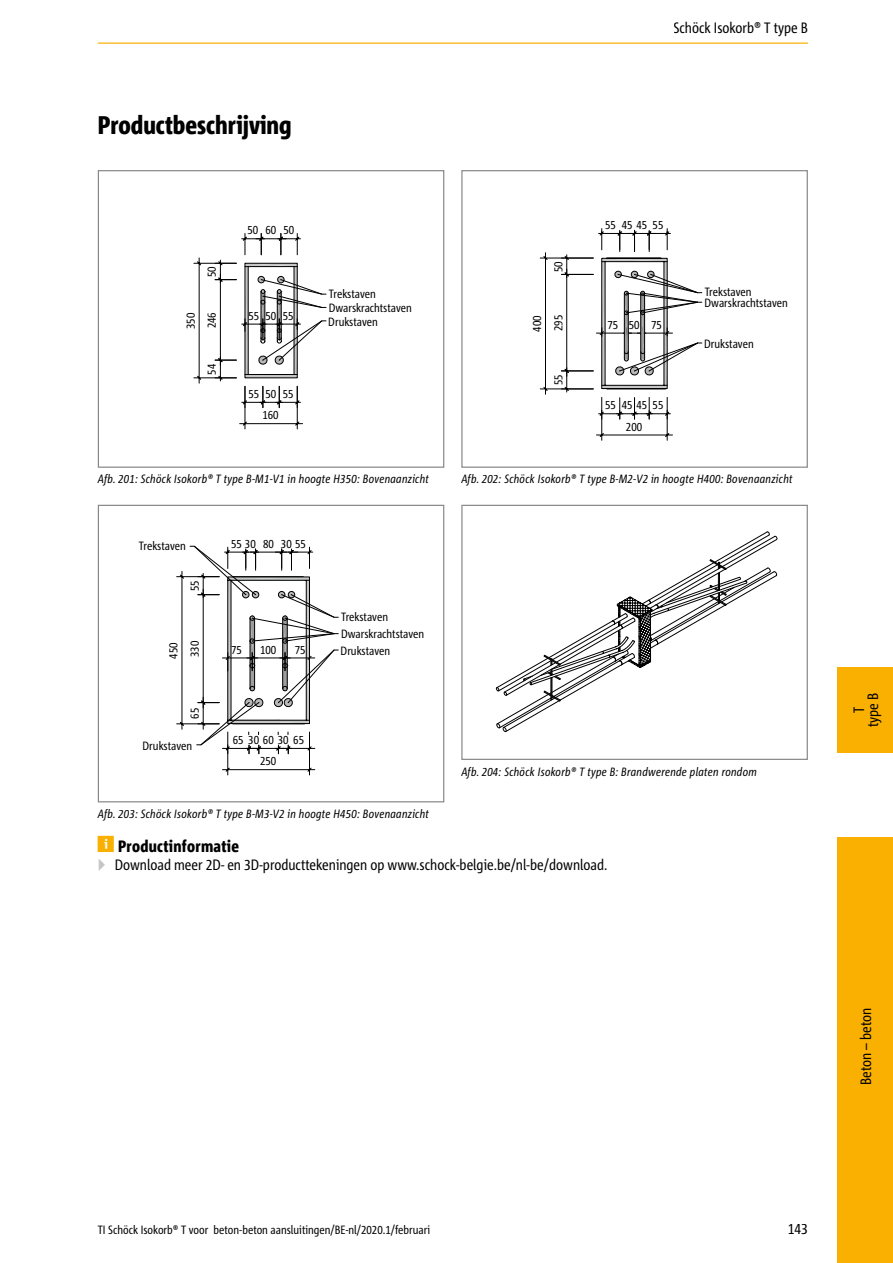
<style>
.page{position:relative;width:893px;height:1263px;background:#fff}
.page>*{position:absolute;margin:0;border:0;box-sizing:border-box;transform-origin:0 0}
.t1{font:800 condensed 25.5px "Corpid Schoeck";color:#000}
.t2{font:800 condensed 16.5px "Corpid Schoeck";letter-spacing:.02em;color:#000}
.t3{font:condensed 15px/14.1px "Corpid Schoeck";color:#000;text-align:center}
.t4{font:condensed 12px/14px "Corpid Schoeck";color:#000}
.t5{font:italic condensed 12px "Corpid Schoeck";letter-spacing:.02em;color:#000}
.s1{color:#c5c6c6}
</style>
<div class="page">
<svg style="left:193px;top:233px;width:134px;height:196px"></svg>
<div style="left:98px;top:170px;width:346px;height:298px;border:1px solid #878786"></div>
<svg style="left:540px;top:229px;width:162px;height:212px"></svg>
<div style="left:461px;top:170px;width:347px;height:298px;border:1px solid #878786"></div>
<svg style="left:176px;top:545px;width:163px;height:230px"></svg>
<div style="left:98px;top:505px;width:346px;height:297px;border:1px solid #878786"></div>
<svg style="left:495px;top:531px;width:283px;height:201px"></svg>
<div style="left:461px;top:505px;width:347px;height:255px;border:1px solid #878786"></div>
<div style="left:838px;top:837px;width:55px;height:426px;background:#f9b000"></div>
<div style="left:838px;top:668px;width:55px;height:85px;background:#f9b000"></div>
<hr style="left:98px;top:43px;width:710px;height:1px;background:#f9b000">
<h1 class="t1" style="left:98px;top:109px;width:195px">Productbeschrijving</h1>
<p class="t4" style="left:205px;top:277px;width:12px;rotate:-90deg">50</p>
<p class="t4" style="left:183px;top:329px;width:18px;rotate:-90deg">350</p>
<p class="t4" style="left:205px;top:328px;width:18px;rotate:-90deg">246</p>
<p class="t4" style="left:205px;top:375px;width:12px;rotate:-90deg">54</p>
<p class="t4" style="left:247px;top:223px;width:48px">50 60 50</p>
<p class="t4" style="left:248px;top:308px;width:47px">55 50 55</p>
<p class="t4" style="left:248px;top:383px;width:47px;line-height:21.3px;text-align:center">55 50 55<br>160</p>
<p class="t4" style="left:328px;top:286px;width:85px">Trekstaven<br>Dwarskrachtstaven<br>Drukstaven</p>
<p class="t3" style="left:673px;top:20px;width:136px">Schöck Isokorb® T type B</p>
<p class="t4" style="left:551px;top:272px;width:12px;rotate:-90deg">50</p>
<p class="t4" style="left:530px;top:332px;width:18px;rotate:-90deg">400</p>
<p class="t4" style="left:551px;top:331px;width:18px;rotate:-90deg">295</p>
<p class="t4" style="left:551px;top:385px;width:12px;rotate:-90deg">55</p>
<p class="t4" style="left:605px;top:218px;width:60px">55 45 45 55</p>
<p class="t4" style="left:607px;top:317px;width:56px">75 50 75</p>
<p class="t4" style="left:605px;top:398px;width:12px">55</p>
<p class="t4" style="left:653px;top:398px;width:12px">55</p>
<p class="t4" style="left:622px;top:398px;width:27px">45 45</p>
<p class="t4" style="left:626px;top:419px;width:18px">200</p>
<p class="t4" style="left:704px;top:287px;width:85px;line-height:10.5px">Trekstaven<br>Dwarskrachtstaven</p>
<p class="t4" style="left:704px;top:337px;width:51px">Drukstaven</p>
<p class="t5" style="left:98px;top:472px;width:333px">Afb. 201: Schöck Isokorb® T type B-M1-V1 in hoogte H350: Bovenaanzicht</p>
<p class="t5" style="left:461px;top:472px;width:333px">Afb. 202: Schöck Isokorb® T type B-M2-V2 in hoogte H400: Bovenaanzicht</p>
<p class="t4" style="left:139px;top:539px;width:48px">Trekstaven</p>
<p class="t4" style="left:187px;top:591px;width:12px;rotate:-90deg">55</p>
<p class="t4" style="left:166px;top:659px;width:18px;rotate:-90deg">450</p>
<p class="t4" style="left:187px;top:657px;width:18px;rotate:-90deg">330</p>
<p class="t4" style="left:187px;top:719px;width:12px;rotate:-90deg">65</p>
<p class="t4" style="left:143px;top:738px;width:51px">Drukstaven</p>
<p class="t4" style="left:231px;top:536px;width:76px">55 30 80 30 55</p>
<p class="t4" style="left:231px;top:642px;width:12px">75</p>
<p class="t4" style="left:260px;top:642px;width:18px">100</p>
<p class="t4" style="left:295px;top:642px;width:12px">75</p>
<p class="t4" style="left:233px;top:733px;width:73px">65 30 60 30 65</p>
<p class="t4" style="left:260px;top:754px;width:18px">250</p>
<p class="t4" style="left:341px;top:608px;width:85px;line-height:17px">Trekstaven<br>Dwarskrachtstaven<br>Drukstaven</p>
<p class="t5" style="left:98px;top:806px;width:333px">Afb. 203: Schöck Isokorb® T type B-M3-V2 in hoogte H450: Bovenaanzicht</p>
<p class="t5" style="left:461px;top:764px;width:297px">Afb. 204: Schöck Isokorb® T type B: Brandwerende platen rondom</p>
<h2 class="t2" style="left:118px;top:836px;width:123px">Productinformatie</h2>
<p class="t3" style="left:98px;top:858px;width:511px"><span class="s1">▶</span> Download meer 2D- en 3D-producttekeningen op www.schock-belgie.be/nl-be/download.</p>
<p class="t3" style="left:852px;top:727px;width:36px;rotate:-90deg">T<br>type B</p>
<p class="t3" style="left:859px;top:1085px;width:79px;rotate:-90deg">Beton – beton</p>
<p class="t4" style="left:98px;top:1223px;width:334px">TI Schöck Isokorb® T voor beton-beton aansluitingen/BE-nl/2020.1/februari</p>
<p class="t3" style="left:788px;top:1222px;width:22px">143</p>
</div>
